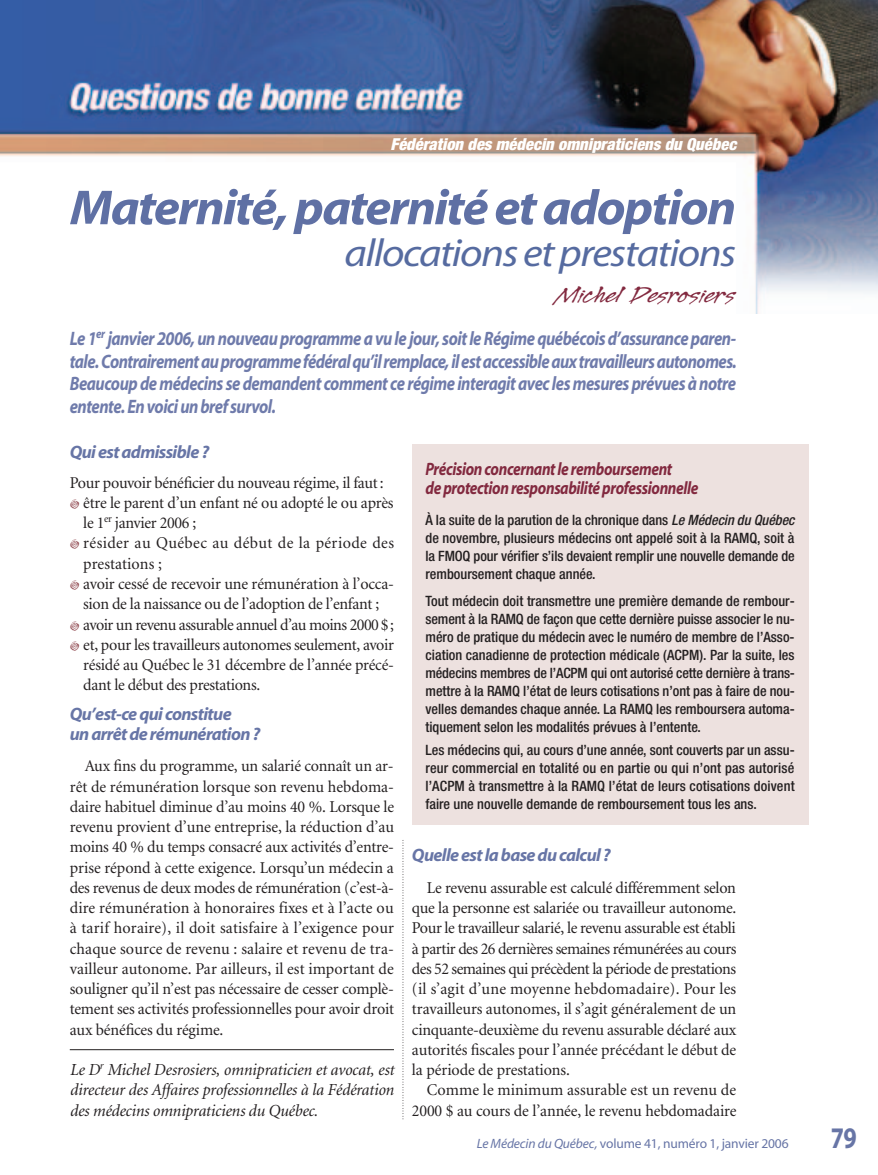
<style>
.page{position:relative;width:878px;height:1175px;background:#fff}
.page>*{position:absolute;margin:0;border:0;box-sizing:border-box;transform-origin:0 0}
.t1{font:italic 700 49.5px "Myriad";letter-spacing:-.035em;color:#5f70a4;scale:1.05 1}
.t2{font:italic 39px "Myriad";letter-spacing:-.035em;color:#566ba0;scale:1.1 1}
.t3{font:700 30px "Myriad";color:#6775a6;scale:.8 1}
.t4{font:27px "Legault Std";color:#82293f;scale:1.2 1}
.t5{font:italic 700 19.5px/22.5px "Myriad";letter-spacing:-.03em;color:#6f7bab;text-align:justify;scale:.85 1}
.t6{font:italic 700 18px/19.5px "Myriad";letter-spacing:-.035em;color:#6775a6}
.t7{font:italic 700 18px/18.8px "Myriad";letter-spacing:-.025em;color:#82293f;scale:.85 1}
.t8{font:italic 16.8px/20.2px "Minion";letter-spacing:-.01em;color:#231f20;text-align:justify}
.t9{font:16.5px/20.2px "Minion";letter-spacing:-.015em;color:#231f20;text-align:justify}
.t10{font:italic 900 condensed 16.5px "Helvetica Neue";color:#fff}
.t11{font:500 condensed 14.25px/18px "Helvetica Neue";color:#231f20;text-align:justify}
.t12{font:13.5px "Myriad";letter-spacing:-.01em;color:#6775a6}
.s1{font-style:italic}
</style>
<div class="page">
<img style="left:0;top:0;width:878px;height:314px">
<svg style="left:402px;top:840px;width:1px;height:280px"></svg>
<hr style="left:70px;top:1049px;width:324px;height:1px;background:#231f20">
<div style="left:412px;top:444px;width:396px;height:380px;background:#ede1df"></div>
<p class="t10" style="left:390px;top:138px;width:347px">Fédération des médecin omnipraticiens du Québec</p>
<h1 class="t1" style="left:70px;top:189px;width:636px">Maternité, paternité et adoption</h1>
<h2 class="t2" style="left:344px;top:238px;width:357px">allocations et prestations</h2>
<h3 class="t4" style="left:558px;top:277px;width:149px">Michel Desrosiers</h3>
<p class="t5" style="left:70px;top:329px;width:786px">Le 1<sup>er</sup> janvier 2006, un nouveau programme a vu le jour, soit le Régime québécois d’assurance paren&shy;tale. Contrairement au programme fédéral qu’il remplace, il est accessible aux travailleurs autonomes.<br>Beaucoup de médecins se demandent comment ce régime interagit avec les mesures prévues à notre entente. En voici un bref survol.</p>
<p class="t6" style="left:70px;top:444px;width:141px">Qui est admissible ?</p>
<p class="t9" style="left:83px;top:473px;width:312px;text-align:left;text-indent:-14px">Pour pouvoir bénéficier du nouveau régime, il faut : être le parent d’un enfant né ou adopté le ou après le 1<sup>er</sup> janvier 2006 ;<br>résider au Québec au début de la période des prestations ;<br>avoir cessé de recevoir une rémunération à l’occa&shy;sion de la naissance ou de l’adoption de l’enfant ; avoir un revenu assurable annuel d’au moins 2000$; et, pour les travailleurs autonomes seulement, avoir résidé au Québec le 31 décembre de l’année précé&shy;dant le début des prestations.</p>
<p class="t6" style="left:70px;top:706px;width:192px">Qu’est-cequi constitue<br>un arrêt de rémunération ?</p>
<p class="t9" style="left:70px;top:757px;width:326px;text-indent:15px">Aux fins du programme, un salarié connaît un ar&shy;rêt de rémunération lorsque son revenu hebdoma&shy;daire habituel diminue d’au moins 40 %. Lorsque le revenu provient d’une entreprise, la réduction d’au moins 40 % du temps consacré aux activités d’entre&shy;prise répond à cette exigence. Lorsqu’un médecin a des revenus de deux modes de rémunération (c’est-à&shy;dire rémunération à honoraires fixes et à l’acte ou à tarif horaire), il doit satisfaire à l’exigence pour chaque source de revenu : salaire et revenu de tra&shy;vailleur autonome. Par ailleurs, il est important de souligner qu’il n’est pas nécessaire de cesser complè&shy;tement ses activités professionnelles pour avoir droit aux bénéfices du régime.</p>
<p class="t8" style="left:70px;top:1061px;width:326px">Le D<sup>r</sup> Michel Desrosiers, omnipraticien et avocat, est directeur des Affaires professionnelles à la Fédération des médecins omnipraticiens du Québec.</p>
<p class="t7" style="left:425px;top:461px;width:323px">Précision concernant le remboursement<br>de protection responsabilité professionnelle</p>
<p class="t11" style="left:425px;top:512px;width:371px">À la suite de la parution de la chronique dans <span class="s1">Le Médecin du Québec </span>de novembre, plusieurs médecins ont appelé soit à la RAMQ, soit à la FMOQ pour vérifier s’ils devaient remplir une nouvelle demande de remboursement chaque année.</p>
<p class="t11" style="left:425px;top:593px;width:371px">Tout médecin doit transmettre une première demande de rembour&shy;sement à la RAMQ de façon que cette dernière puisse associer le nu&shy;méro de pratique du médecin avec le numéro de membre de l’Asso&shy;ciation canadienne de protection médicale (ACPM). Par la suite, les médecins membres de l’ACPM qui ont autorisé cette dernière à trans&shy;mettre à la RAMQ l’état de leurs cotisations n’ont pas à faire de nou&shy;velles demandes chaque année. La RAMQ les remboursera automa&shy;tiquement selon les modalités prévues à l’entente.</p>
<p class="t11" style="left:425px;top:742px;width:371px">Les médecins qui, au cours d’une année, sont couverts par un assu&shy;reur commercial en totalité ou en partie ou qui n’ont pas autorisé l’ACPM à transmettre à la RAMQ l’état de leurs cotisations doivent faire une nouvelle demande de remboursement tous les ans.</p>
<p class="t6" style="left:412px;top:846px;width:200px">Quelle est la base du calcul ?</p>
<p class="t9" style="left:412px;top:878px;width:326px;text-indent:15px">Le revenu assurable est calculé différemment selon que la personne est salariée ou travailleur autonome.<br>Pour le travailleur salarié, le revenu assurable est établi à partir des 26 dernières semaines rémunérées au cours des 52 semaines qui précèdent la période de prestations (il s’agit d’une moyenne hebdomadaire). Pour les travailleurs autonomes, il s’agit généralement de un cinquante-deuxième du revenu assurable déclaré aux autorités fiscales pour l’année précédant le début de la période de prestations.</p>
<p class="t9" style="left:412px;top:1081px;width:326px;text-align:right">Comme le minimum assurable est un revenu de<br>2000 $ au cours de l’année, le revenu hebdomadaire</p>
<p class="t12" style="left:476px;top:1138px;width:313px"><span class="s1">Le Médecin du Québec,</span> volume 41, numéro 1, janvier 2006</p>
<h3 class="t3" style="left:830px;top:1126px;width:34px">79</h3>
</div>
